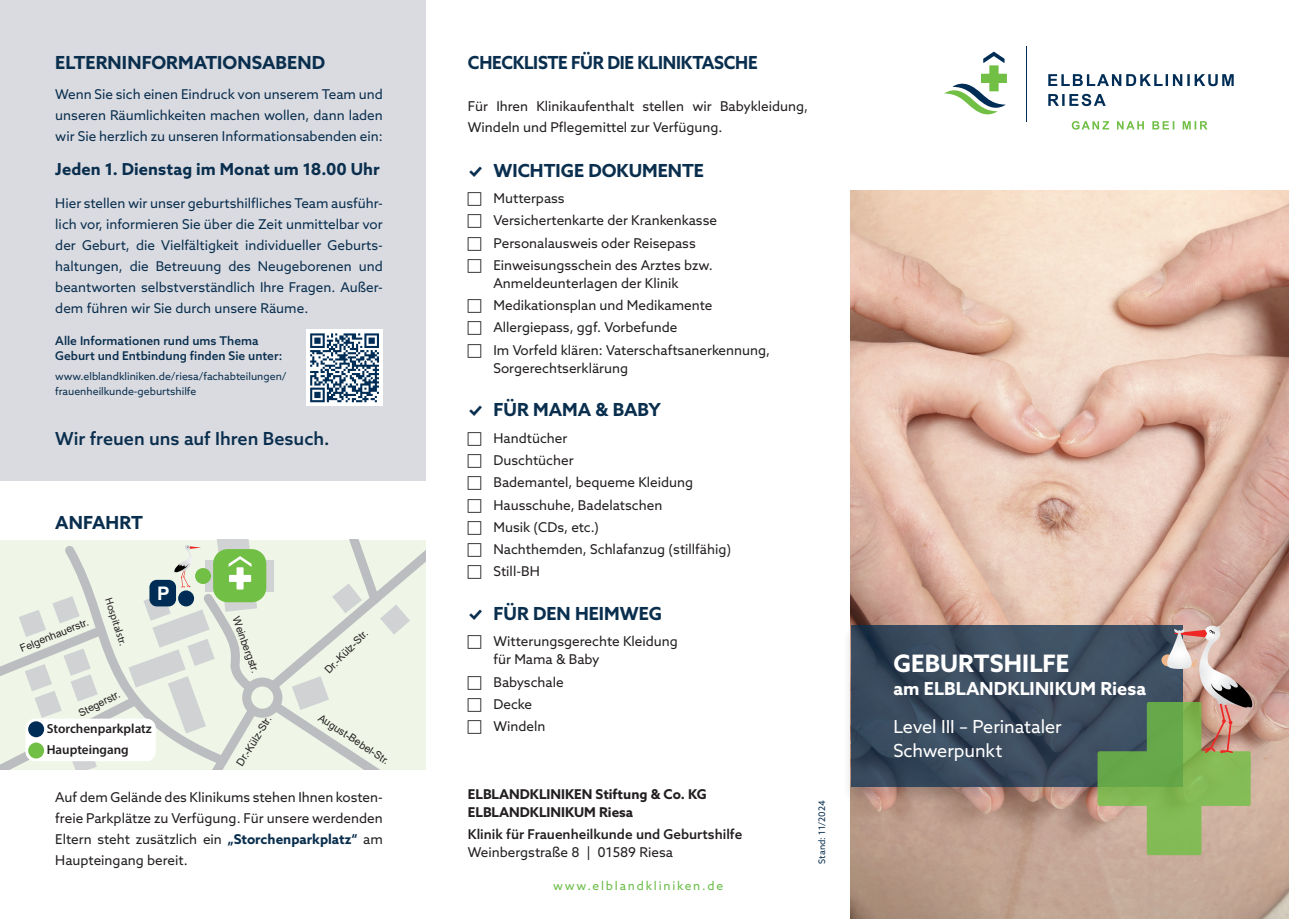
<style>
.page{position:relative;width:1289px;height:919px;background:#fff}
.page>*{position:absolute;margin:0;border:0;box-sizing:border-box;transform-origin:0 0}
.t1{font:700 24px "Azo Sans";letter-spacing:.005em;color:#fff}
.t2{font:700 18.75px "Arial MT Std";color:#fff}
.t3{font:700 18px "Azo Sans";color:#0a2f4e}
.t4{font:18px/24px "Azo Sans";letter-spacing:-.005em;color:#fff}
.t5{font:700 18px "Azo Sans";color:#0a2f4e;scale:.95 1}
.t6{font:500 18px "Azo Sans";color:#0a2f4e}
.t7{font:700 18px "Azo Sans";letter-spacing:.005em;color:#fff}
.t8{font:700 16.5px "Azo Sans";letter-spacing:.005em;color:#0a2f4e}
.t9{font:13.5px/22.2px "Azo Sans";color:#231f20}
.t10{font:13.5px/21px "Azo Sans";color:#0a2f4e;text-align:justify}
.t11{font:700 13.5px/18px "Azo Sans";color:#231f20}
.t12{font:500 13.5px "Azo Sans";color:#231f20}
.t13{font:600 13.2px/21.3px "Myriad Pro";color:#231f20}
.t14{font:500 12px/15px "Azo Sans";color:#0a2f4e}
.t15{font:12px "Azo Sans";letter-spacing:.15em;color:#68bc45}
.t16{font:10.5px "Arial MT Std";color:#231f20}
.t17{font:10.5px/15px "Azo Sans";color:#0a2f4e}
.t18{font:10.5px "Myriad Pro";color:#231f20}
.t19{font:9px "Azo Sans";color:#0a2f4e}
.s1{font-weight:700;color:#0a2f4e}
.s2{font-family:"Modern Pictograms";font-weight:400}
</style>
<div class="page">
<img style="left:850px;top:191px;width:438px;height:727px">
<div style="left:0;top:0;width:425px;height:480px;background:#dadbe1"></div>
<div style="left:306px;top:329px;width:77px;height:77px;background:#fff"></div>
<svg style="left:310px;top:333px;width:69px;height:69px"></svg>
<svg style="left:0;top:540px;width:425px;height:229px;background:#e3eadd"></svg>
<div style="left:149px;top:579px;width:27px;height:27px;background:#002d56;border-radius:7px"></div>
<svg style="left:944px;top:52px;width:62px;height:62px"></svg>
<svg style="left:1071px;top:121px;width:136px;height:9px"></svg>
<svg style="left:1048px;top:94px;width:57px;height:12px"></svg>
<svg style="left:1048px;top:74px;width:185px;height:12px"></svg>
<hr style="left:1026px;top:47px;width:1px;height:75px;background:#002d56">
<div style="left:841px;top:624px;width:350px;height:181px;background:#231f20;opacity:.2"></div>
<svg style="left:850px;top:625px;width:247px;height:162px;background:#394a5d"></svg>
<svg style="left:1097px;top:625px;width:156px;height:230px;background:#87946f"></svg>
<h3 class="t3" style="left:55px;top:51px;width:271px">ELTERNINFORMATIONSABEND</h3>
<p class="t10" style="left:55px;top:83px;width:329px">Wenn Sie sich einen Eindruck von unserem Team und unseren Räumlichkeiten machen wollen, dann laden wir Sie herzlich zu unseren Informationsabenden ein:</p>
<p class="t8" style="left:55px;top:158px;width:326px">Jeden 1. Dienstag im Monat um 18.00 Uhr</p>
<p class="t10" style="left:55px;top:193px;width:329px">Hier stellen wir unser geburtshilfliches Team ausführ&shy;lich vor, informieren Sie über die Zeit unmittelbar vor der Geburt, die Vielfältigkeit individueller Geburts&shy;haltungen, die Betreuung des Neugeborenen und beantworten selbstverständlich Ihre Fragen. Außer&shy;dem führen wir Sie durch unsere Räume.</p>
<p class="t14" style="left:55px;top:333px;width:228px">Alle Informationen rund ums Thema<br>Geburt und Entbindung finden Sie unter:</p>
<p class="t17" style="left:55px;top:368px;width:233px">www.elblandkliniken.de/riesa/fachabteilungen/ frauenheilkunde-geburtshilfe</p>
<h3 class="t6" style="left:55px;top:427px;width:276px">Wir freuen uns auf Ihren Besuch.</h3>
<h3 class="t3" style="left:55px;top:510px;width:89px">ANFAHRT</h3>
<p class="t16" style="left:18px;top:643px;width:74px;rotate:-22deg">Felgenhauerstr.</p>
<p class="t18" style="left:114px;top:596px;width:50px;rotate:72deg">Hospitalstr.</p>
<p class="t16" style="left:77px;top:707px;width:46px;rotate:-26deg">Stegerstr.</p>
<h2 class="t2" style="left:157px;top:582px;width:14px">P</h2>
<p class="t13" style="left:47px;top:717px;width:106px">Storchenparkplatz<br>Haupteingang</p>
<p class="t16" style="left:241px;top:615px;width:60px;rotate:70deg">Weinbergstr.</p>
<p class="t16" style="left:234px;top:761px;width:58px;rotate:-58deg">Dr.-Külz-Str.</p>
<p class="t16" style="left:322px;top:667px;width:58px;rotate:-45deg">Dr.-Külz-Str.</p>
<p class="t16" style="left:322px;top:711px;width:84px;rotate:33deg">August-Bebel-Str.</p>
<p class="t9" style="left:55px;top:786px;width:329px;line-height:21px;text-align:justify">Auf dem Gelände des Klinikums stehen Ihnen kosten&shy;freie Parkplätze zu Verfügung. Für unsere werdenden Eltern steht zusätzlich ein <span class="s1">„Storchenparkplatz“</span> am Haupteingang bereit.</p>
<h3 class="t5" style="left:468px;top:51px;width:306px">CHECKLISTE FÜR DIE KLINIKTASCHE</h3>
<p class="t9" style="left:468px;top:96px;width:342px;line-height:21px">Für Ihren Klinikaufenthalt stellen wir Babykleidung,<br>Windeln und Pflegemittel zur Verfügung.</p>
<h3 class="t3" style="left:468px;top:158px;width:237px"><span class="s2">%</span> WICHTIGE DOKUMENTE</h3>
<p class="t9" style="left:493px;top:187px;width:225px">Mutterpass<br>Versichertenkarte der Krankenkasse<br>Personalausweis oder Reisepass<br>Einweisungsschein des Arztes bzw.</p>
<p class="t9" style="left:493px;top:272px;width:278px">Anmeldeunterlagen der Klinik Medikationsplan und Medikamente Allergiepass, ggf. Vorbefunde<br>Im Vorfeld klären: Vaterschaftsanerkennung,</p>
<p class="t9" style="left:493px;top:356px;width:136px">Sorgerechtserklärung</p>
<h3 class="t3" style="left:468px;top:398px;width:194px"><span class="s2">%</span> FÜR MAMA &amp; BABY</h3>
<p class="t9" style="left:493px;top:426px;width:239px">Handtücher<br>Duschtücher<br>Bademantel, bequeme Kleidung<br>Hausschuhe, Badelatschen<br>Musik (CDs, etc.)<br>Nachthemden, Schlafanzug (stillfähig)<br>Still-BH</p>
<h3 class="t3" style="left:468px;top:601px;width:196px"><span class="s2">%</span> FÜR DEN HEIMWEG</h3>
<p class="t9" style="left:493px;top:632px;width:186px;line-height:18px">Witterungsgerechte Kleidung für Mama &amp; Baby</p>
<p class="t9" style="left:493px;top:670px;width:72px">Babyschale<br>Decke<br>Windeln</p>
<p class="t11" style="left:468px;top:784px;width:240px">ELBLANDKLINIKEN Stiftung &amp; Co. KG<br>ELBLANDKLINIKUM Riesa</p>
<p class="t12" style="left:468px;top:825px;width:276px">Klinik für Frauenheilkunde und Geburtshilfe</p>
<p class="t9" style="left:468px;top:841px;width:206px">Weinbergstraße 8 | 01589 Riesa</p>
<p class="t15" style="left:553px;top:877px;width:171px">www.elblandkliniken.de</p>
<p class="t19" style="left:816px;top:863px;width:65px;rotate:-90deg">Stand: 11/2024</p>
<h1 class="t1" style="left:893px;top:647px;width:177px">GEBURTSHILFE</h1>
<h3 class="t7" style="left:893px;top:676px;width:254px">am ELBLANDKLINIKUM Riesa</h3>
<h3 class="t4" style="left:893px;top:714px;width:170px">Level III – Perinataler<br>Schwerpunkt</h3>
</div>
